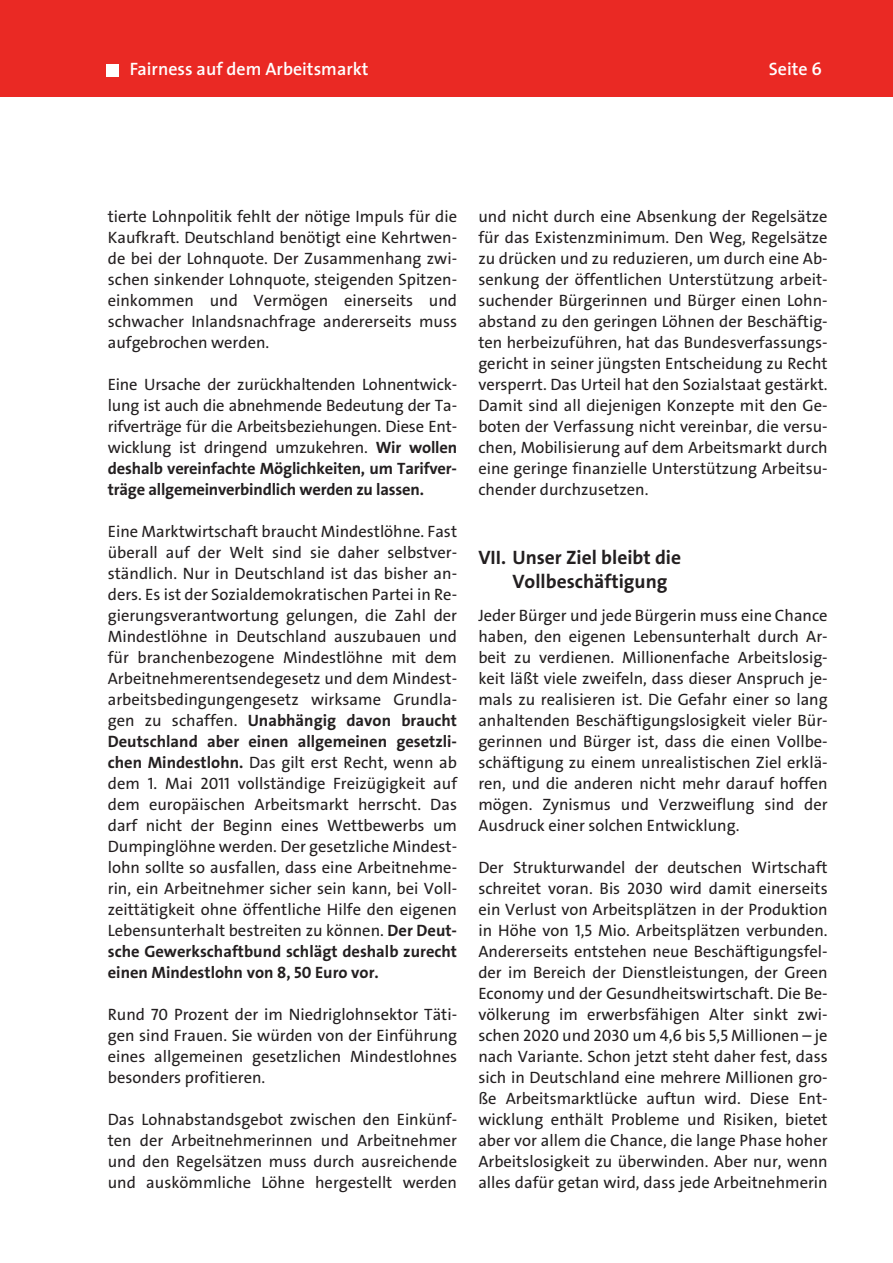
<style>
.page{position:relative;width:893px;height:1263px;background:#fff}
.page>*{position:absolute;margin:0;border:0;box-sizing:border-box;transform-origin:0 0}
.t1{font:19.5px/23.4px "The Sans LP7 Bld";color:#231f20}
.t2{font:600 18px "The Sans";color:#fff}
.t3{font:16.5px/21px "The Sans LP5 Plain";color:#231f20;text-align:justify}
.t4{font:16.5px/21px "The Sans LP7 Bld";color:#231f20}
.s1{font-family:"The Sans LP7 Bld"}
.s2{font-family:"The Sans LP5 Plain"}
</style>
<div class="page">
<div style="left:0;top:0;width:893px;height:96px;background:#ea2924"></div>
<div style="left:106px;top:64px;width:13px;height:13px;background:#fff"></div>
<p class="t2" style="left:130px;top:62px;width:240px">Fairness auf dem Arbeitsmarkt</p>
<p class="t2" style="left:769px;top:62px;width:55px">Seite 6</p>
<p class="t3" style="left:108px;top:208px;width:351px">tierte Lohnpolitik fehlt der nötige Impuls für die Kaufkraft. Deutschland benötigt eine Kehrtwen&shy;de bei der Lohnquote. Der Zusammenhang zwi&shy;schen sinkender Lohnquote, steigenden Spitzen&shy;einkommen und Vermögen einerseits und schwacher Inlandsnachfrage andererseits muss aufgebrochen werden.</p>
<p class="t3" style="left:108px;top:376px;width:351px">Eine Ursache der zurückhaltenden Lohnentwick&shy;lung ist auch die abnehmende Bedeutung der Ta&shy;rifverträge für die Arbeitsbeziehungen. Diese Ent&shy;wicklung ist dringend umzukehren. <span class="s1">Wir wollen</span></p>
<p class="t4" style="left:108px;top:460px;width:351px">deshalb vereinfachte Möglichkeiten, um Tarifver&shy;träge allgemeinverbindlich werden zu lassen.</p>
<p class="t3" style="left:108px;top:523px;width:351px">Eine Marktwirtschaft braucht Mindestlöhne. Fast überall auf der Welt sind sie daher selbstver&shy;ständlich. Nur in Deutschland ist das bisher an&shy;ders. Es ist der Sozialdemokratischen Partei in Re&shy;gierungsverantwortung gelungen, die Zahl der Mindestlöhne in Deutschland auszubauen und für branchenbezogene Mindestlöhne mit dem Arbeitnehmerentsendegesetz und dem Mindest&shy;arbeitsbedingungengesetz wirksame Grundla-</p>
<p class="t4" style="left:108px;top:712px;width:351px"><span class="s2">gen zu schaffen.</span> Unabhängig davon braucht<br>Deutschland aber einen allgemeinen gesetzli-</p>
<p class="t3" style="left:108px;top:754px;width:351px"><span class="s1">chen Mindestlohn.</span> Das gilt erst Recht, wenn ab dem 1. Mai 2011 vollständige Freizügigkeit auf dem europäischen Arbeitsmarkt herrscht. Das darf nicht der Beginn eines Wettbewerbs um Dumpinglöhne werden. Der gesetzliche Mindest&shy;lohn sollte so ausfallen, dass eine Arbeitnehme&shy;rin, ein Arbeitnehmer sicher sein kann, bei Voll&shy;zeittätigkeit ohne öffentliche Hilfe den eigenen Lebensunterhalt bestreiten zu können. <span class="s1">Der Deut-</span></p>
<p class="t4" style="left:108px;top:943px;width:351px">sche Gewerkschaftbund schlägt deshalb zurecht einen Mindestlohn von 8, 50 Euro vor.</p>
<p class="t3" style="left:108px;top:1006px;width:351px">Rund 70 Prozent der im Niedriglohnsektor Täti&shy;gen sind Frauen. Sie würden von der Einführung eines allgemeinen gesetzlichen Mindestlohnes besonders profitieren.</p>
<p class="t3" style="left:108px;top:1111px;width:351px">Das Lohnabstandsgebot zwischen den Einkünf&shy;ten der Arbeitnehmerinnen und Arbeitnehmer und den Regelsätzen muss durch ausreichende und auskömmliche Löhne hergestellt werden</p>
<p class="t3" style="left:478px;top:208px;width:351px">und nicht durch eine Absenkung der Regelsätze für das Existenzminimum. Den Weg, Regelsätze zu drücken und zu reduzieren, um durch eine Ab&shy;senkung der öffentlichen Unterstützung arbeit&shy;suchender Bürgerinnen und Bürger einen Lohn&shy;abstand zu den geringen Löhnen der Beschäftig&shy;ten herbeizuführen, hat das Bundesverfassungs&shy;gericht in seiner jüngsten Entscheidung zu Recht versperrt. Das Urteil hat den Sozialstaat gestärkt.<br>Damit sind all diejenigen Konzepte mit den Ge&shy;boten der Verfassung nicht vereinbar, die versu&shy;chen, Mobilisierung auf dem Arbeitsmarkt durch eine geringe finanzielle Unterstützung Arbeitsu&shy;chender durchzusetzen.</p>
<p class="t1" style="left:512px;top:548px;width:170px;text-indent:-34px">VII. Unser Ziel bleibt die<br>Vollbeschäftigung</p>
<p class="t3" style="left:478px;top:607px;width:351px">Jeder Bürger und jede Bürgerin muss eine Chance haben, den eigenen Lebensunterhalt durch Ar&shy;beit zu verdienen. Millionenfache Arbeitslosig&shy;keit läßt viele zweifeln, dass dieser Anspruch je&shy;mals zu realisieren ist. Die Gefahr einer so lang anhaltenden Beschäftigungslosigkeit vieler Bür&shy;gerinnen und Bürger ist, dass die einen Vollbe&shy;schäftigung zu einem unrealistischen Ziel erklä&shy;ren, und die anderen nicht mehr darauf hoffen mögen. Zynismus und Verzweiflung sind der Ausdruck einer solchen Entwicklung.</p>
<p class="t3" style="left:478px;top:859px;width:351px">Der Strukturwandel der deutschen Wirtschaft schreitet voran. Bis 2030 wird damit einerseits ein Verlust von Arbeitsplätzen in der Produktion in Höhe von 1,5 Mio. Arbeitsplätzen verbunden.<br>Andererseits entstehen neue Beschäftigungsfel&shy;der im Bereich der Dienstleistungen, der Green Economy und der Gesundheitswirtschaft. Die Be&shy;völkerung im erwerbsfähigen Alter sinkt zwi&shy;schen 2020 und 2030 um 4,6 bis 5,5 Millionen – je nach Variante. Schon jetzt steht daher fest, dass sich in Deutschland eine mehrere Millionen gro&shy;ße Arbeitsmarktlücke auftun wird. Diese Ent&shy;wicklung enthält Probleme und Risiken, bietet aber vor allem die Chance, die lange Phase hoher Arbeitslosigkeit zu überwinden. Aber nur, wenn alles dafür getan wird, dass jede Arbeitnehmerin</p>
</div>
